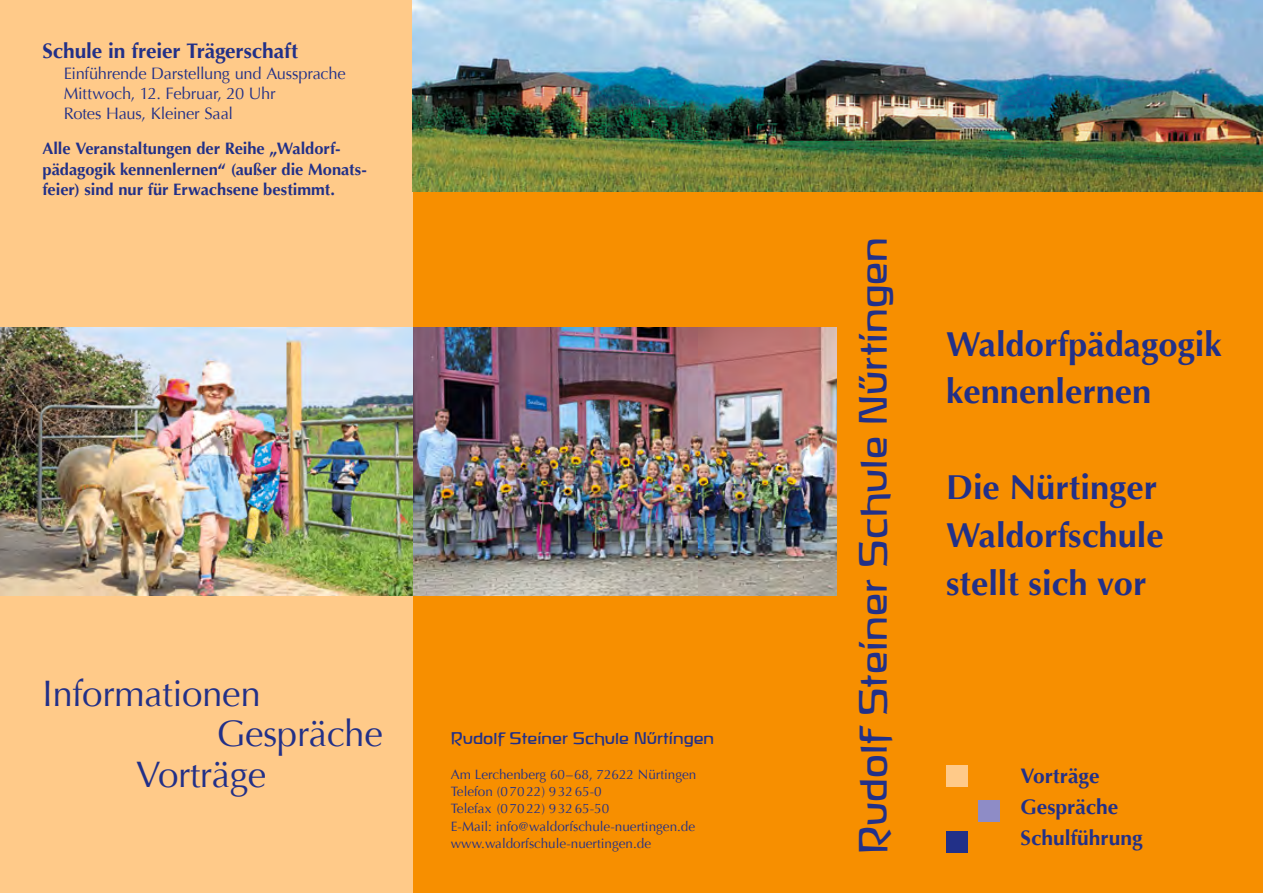
<style>
.page{position:relative;width:1263px;height:893px;background:#f78f00}
.page>*{position:absolute;margin:0;border:0;box-sizing:border-box;transform-origin:0 0}
.t1{font:41.25px "ROWEIDE";color:#223088}
.t2{font:36.75px "Optima";letter-spacing:-.01em;color:#223088}
.t3{font:700 34.5px/48px "Optima";color:#223088}
.t4{font:700 21px/31px "Optima";color:#223088}
.t5{font:17.7px "ROWEIDE";color:#223088}
.t6{font:700 16.5px/20.2px "Optima";color:#223088}
.t7{font:16.5px/20.2px "Optima";letter-spacing:-.015em;color:#223088}
.t8{font:13.5px/17.2px "Optima";color:#223088}
</style>
<div class="page">
<div style="left:0;top:0;width:412px;height:893px;background:#ffca89"></div>
<img style="left:412px;top:0;width:851px;height:191px">
<div style="left:946px;top:765px;width:21px;height:22px;background:#ffca89"></div>
<div style="left:946px;top:832px;width:21px;height:21px;background:#223088"></div>
<div style="left:978px;top:801px;width:21px;height:21px;background:#8e8cc6"></div>
<img style="left:0;top:327px;width:837px;height:268px">
<h3 class="t4" style="left:43px;top:38px;width:257px">Schule in freier Trägerschaft</h3>
<p class="t7" style="left:64px;top:64px;width:283px">Einführende Darstellung und Aussprache<br>Mittwoch, 12. Februar, 20 Uhr<br>Rotes Haus, Kleiner Saal</p>
<p class="t6" style="left:43px;top:140px;width:326px">Alle Veranstaltungen der Reihe „Waldorf&shy;pädagogik kennenlernen“ (außer die Monats&shy;feier) sind nur für Erwachsene bestimmt.</p>
<h2 class="t2" style="left:43px;top:678px;width:220px">Informationen</h2>
<h2 class="t2" style="left:217px;top:718px;width:167px">Gespräche</h2>
<h2 class="t2" style="left:136px;top:759px;width:132px">Vorträge</h2>
<h3 class="t5" style="left:451px;top:729px;width:265px">Rudolf Steiner Schule Nürtingen</h3>
<p class="t8" style="left:451px;top:767px;width:247px">Am Lerchenberg 60–68, 72622 Nürtingen Telefon (07022) 93265-0<br>Telefax (07022) 93265-50<br>E-Mail: info@waldorfschule-nuertingen.de www.waldorfschule-nuertingen.de</p>
<h1 class="t1" style="left:850px;top:854px;width:618px;rotate:-90deg">Rudolf Steiner Schule Nürtingen</h1>
<h3 class="t3" style="left:946px;top:323px;width:277px">Waldorfpädagogik kennenlernen</h3>
<h3 class="t3" style="left:946px;top:467px;width:219px">Die Nürtinger<br>Waldorfschule stellt sich vor</h3>
<h3 class="t4" style="left:1020px;top:763px;width:123px">Vorträge<br>Gespräche<br>Schulführung</h3>
</div>
